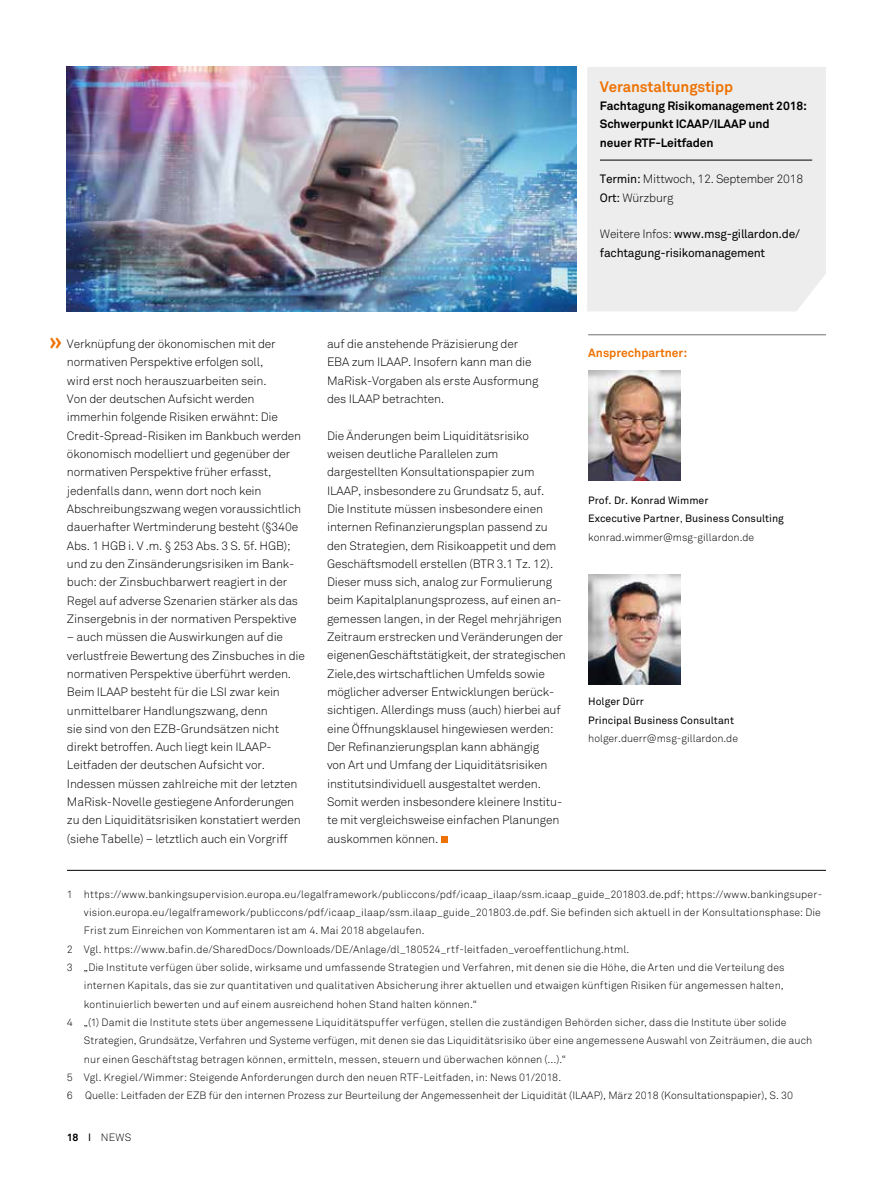
<style>
.page{position:relative;width:893px;height:1191px;background:#fff}
.page>*{position:absolute;margin:0;border:0;box-sizing:border-box;transform-origin:0 0}
.t1{font:700 22.5px "Akkurat Std";color:#ee7203}
.t2{font:700 15px "Akkurat Std";letter-spacing:-.01em;color:#ee7203}
.t3{font:300 12px/18.3px "Akkurat Std";letter-spacing:-.01em;color:#000}
.t4{font:700 12px/18.3px "Akkurat Std";letter-spacing:-.01em;color:#000}
.t5{font:12px/18.3px "Akkurat Std";letter-spacing:-.02em;color:#000}
.t6{font:700 12px "Akkurat Std";color:#ee7203}
.t7{font:300 10.5px "Akkurat Std";letter-spacing:.01em;color:#000}
.t8{font:10.5px/18.3px "Akkurat Std";color:#000}
.s1{font-weight:400}
.s2{font-weight:300}
.s3{font-weight:300;font-size:12px}
.s4{font-weight:700}
</style>
<div class="page">
<hr style="left:588px;top:334px;width:238px;height:1px;background:#706f6f">
<img style="left:588px;top:574px;width:92px;height:110px">
<img style="left:588px;top:370px;width:92px;height:110px">
<div style="left:587px;top:67px;width:239px;height:244px;background:#ededed"></div>
<hr style="left:600px;top:160px;width:212px;height:1px;background:#000">
<div style="left:441px;top:836px;width:6px;height:7px;background:#ee7203"></div>
<hr style="left:67px;top:870px;width:759px;height:1px;background:#000">
<img style="left:67px;top:67px;width:509px;height:244px">
<p class="t2" style="left:600px;top:77px;width:135px">Veranstaltungstipp</p>
<p class="t4" style="left:600px;top:96px;width:209px">Fachtagung Risikomanagement 2018:<br>Schwerpunkt ICAAP/ILAAP und<br>neuer RTF-Leitfaden</p>
<p class="t3" style="left:600px;top:170px;width:205px"><span class="s1">Termin:</span> Mittwoch, 12. September 2018<br><span class="s1">Ort:</span> Würzburg</p>
<p class="t5" style="left:600px;top:225px;width:201px"><span class="s2">Weitere Infos:</span> www.msg-gillardon.de/ fachtagung-risikomanagement</p>
<h1 class="t1" style="left:49px;top:330px;width:15px">»</h1>
<p class="t3" style="left:67px;top:335px;width:236px">Verknüpfung der ökonomischen mit der normativen Perspektive erfolgen soll,<br>wird erst noch herauszuarbeiten sein.<br>Von der deutschen Aufsicht werden immerhin folgende Risiken erwähnt: Die Credit-Spread-Risiken im Bankbuch werden ökonomisch modelliert und gegenüber der normativen Perspektive früher erfasst, jedenfalls dann, wenn dort noch kein Abschreibungszwang wegen voraussichtlich dauerhafter Wertminderung besteht (§340e Abs. 1 HGB i. V .m. § 253 Abs. 3 S. 5f. HGB); und zu den Zinsänderungsrisiken im Bank&shy;buch: der Zinsbuchbarwert reagiert in der Regel auf adverse Szenarien stärker als das Zinsergebnis in der normativen Perspektive</p>
<p class="t3" style="left:67px;top:628px;width:240px">– auch müssen die Auswirkungen auf die verlustfreie Bewertung des Zinsbuches in die normativen Perspektive überführt werden.<br>Beim ILAAP besteht für die LSI zwar kein unmittelbarer Handlungszwang, denn<br>sie sind von den EZB-Grundsätzen nicht direkt betroffen. Auch liegt kein ILAAP-Leitfaden der deutschen Aufsicht vor.<br>Indessen müssen zahlreiche mit der letzten MaRisk-Novelle gestiegene Anforderungen zu den Liquiditätsrisiken konstatiert werden (siehe Tabelle) – letztlich auch ein Vorgriff</p>
<p class="t3" style="left:327px;top:335px;width:213px">auf die anstehende Präzisierung der EBA zum ILAAP. Insofern kann man die MaRisk-Vorgaben als erste Ausformung des ILAAP betrachten.</p>
<p class="t3" style="left:327px;top:426px;width:240px">Die Änderungen beim Liquiditätsrisiko weisen deutliche Parallelen zum dargestellten Konsultationspapier zum ILAAP, insbesondere zu Grundsatz 5, auf.<br>Die Institute müssen insbesondere einen internen Refinanzierungsplan passend zu den Strategien, dem Risikoappetit und dem Geschäftsmodell erstellen (BTR 3.1 Tz. 12).<br>Dieser muss sich, analog zur Formulierung beim Kapitalplanungsprozess, auf einen an&shy;gemessen langen, in der Regel mehrjährigen Zeitraum erstrecken und Veränderungen der eigenenGeschäftstätigkeit, der strategischen Ziele,des wirtschaftlichen Umfelds sowie möglicher adverser Entwicklungen berück&shy;sichtigen. Allerdings muss (auch) hierbei auf eine Öffnungsklausel hingewiesen werden:<br>Der Refinanzierungsplan kann abhängig<br>von Art und Umfang der Liquiditätsrisiken institutsindividuell ausgestaltet werden.<br>Somit werden insbesondere kleinere Institu&shy;te mit vergleichsweise einfachen Planungen auskommen können.</p>
<p class="t6" style="left:588px;top:346px;width:100px">Ansprechpartner:</p>
<p class="t8" style="left:588px;top:491px;width:197px">Prof. Dr. Konrad Wimmer<br>Excecutive Partner<span class="s3">,</span> Business Consulting <span class="s2">konrad.wimmer@msg-gillardon.de</span></p>
<p class="t8" style="left:588px;top:692px;width:147px">Holger Dürr<br>Principal Business Consultant</p>
<p class="t7" style="left:588px;top:732px;width:151px">holger.duerr@msg-gillardon.de</p>
<p class="t7" style="left:67px;top:888px;width:757px">1 https://www.bankingsupervision.europa.eu/legalframework/publiccons/pdf/icaap_ilaap/ssm.icaap_guide_201803.de.pdf; https://www.bankingsuper-</p>
<p class="t7" style="left:84px;top:906px;width:738px">vision.europa.eu/legalframework/publiccons/pdf/icaap_ilaap/ssm.ilaap_guide_201803.de.pdf. Sie befinden sich aktuell in der Konsultationsphase: Die</p>
<p class="t7" style="left:84px;top:924px;width:342px">Frist zum Einreichen von Kommentaren ist am 4. Mai 2018 abgelaufen.</p>
<p class="t7" style="left:67px;top:943px;width:564px">2 Vgl. https://www.bafin.de/SharedDocs/Downloads/DE/Anlage/dl_180524_rtf-leitfaden_veroeffentlichung.html.</p>
<p class="t7" style="left:67px;top:961px;width:719px">3 „Die Institute verfügen über solide, wirksame und umfassende Strategien und Verfahren, mit denen sie die Höhe, die Arten und die Verteilung des</p>
<p class="t7" style="left:84px;top:979px;width:701px">internen Kapitals, das sie zur quantitativen und qualitativen Absicherung ihrer aktuellen und etwaigen künftigen Risiken für angemessen halten,</p>
<p class="t7" style="left:84px;top:997px;width:394px">kontinuierlich bewerten und auf einem ausreichend hohen Stand halten können.“</p>
<p class="t7" style="left:67px;top:1016px;width:721px">4 „(1) Damit die Institute stets über angemessene Liquiditätspuffer verfügen, stellen die zuständigen Behörden sicher, dass die Institute über solide</p>
<p class="t7" style="left:84px;top:1034px;width:730px">Strategien, Grundsätze, Verfahren und Systeme verfügen, mit denen sie das Liquiditätsrisiko über eine angemessene Auswahl von Zeiträumen, die auch</p>
<p class="t7" style="left:84px;top:1052px;width:484px">nur einen Geschäftstag betragen können, ermitteln, messen, steuern und überwachen können (…).“</p>
<p class="t7" style="left:67px;top:1071px;width:496px">5 Vgl. Kregiel/Wimmer: Steigende Anforderungen durch den neuen RTF-Leitfaden, in: News 01/2018.</p>
<p class="t7" style="left:67px;top:1089px;width:728px">6 Quelle: Leitfaden der EZB für den internen Prozess zur Beurteilung der Angemessenheit der Liquidität (ILAAP), März 2018 (Konsultationspapier), S. 30</p>
<p class="t7" style="left:67px;top:1131px;width:66px"><span class="s4">18</span> <span class="s1">I</span> NEWS</p>
</div>
